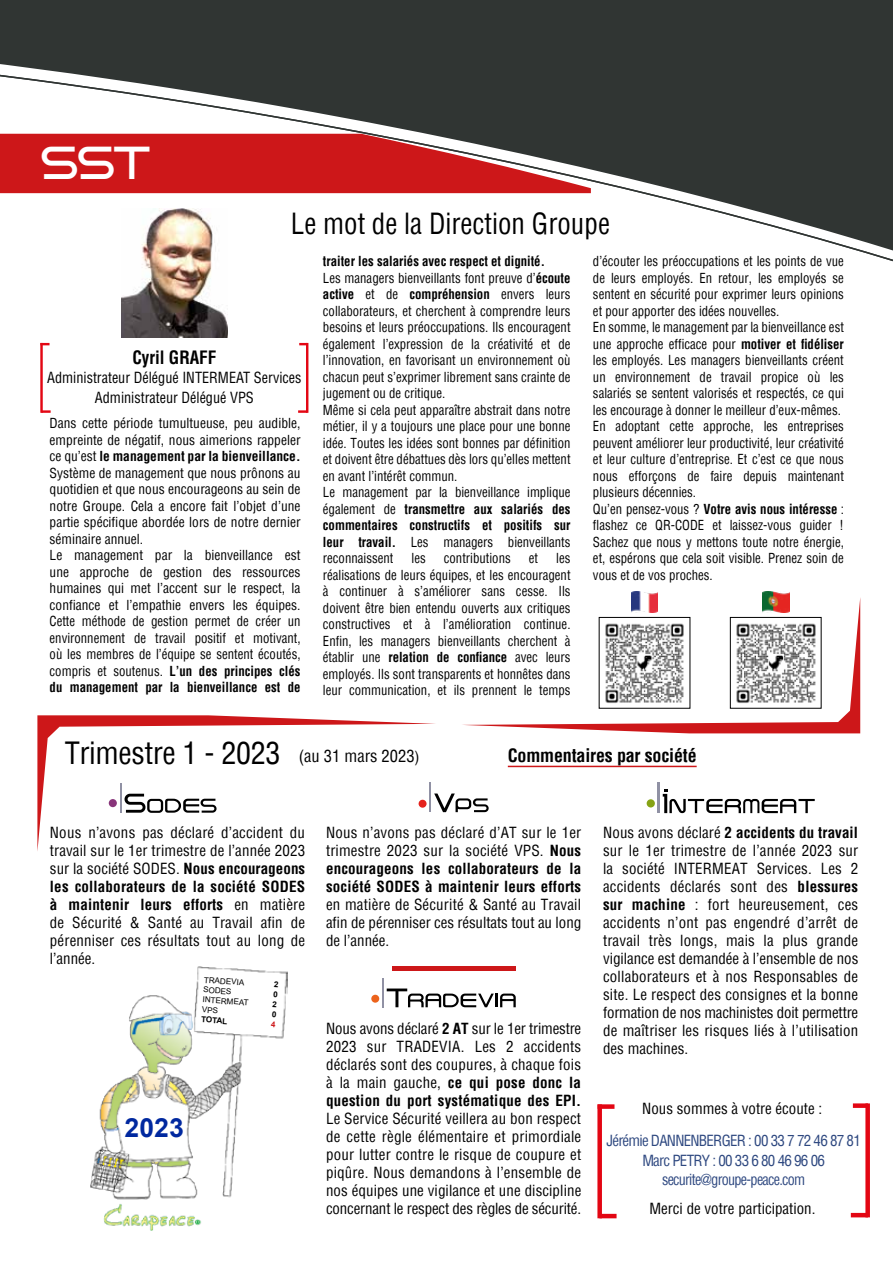
<style>
.page{position:relative;width:893px;height:1263px;background:#fff}
.page>*{position:absolute;margin:0;border:0;box-sizing:border-box;transform-origin:0 0}
.t1{font:45px "Dekers Bold";color:#fff}
.t2{font:condensed 30px "Helvetica";letter-spacing:-.01em;color:#000}
.t3{font:condensed 28.5px "Helvetica";color:#000;scale:.95 1}
.t4{font:700 26.4px "Arial";color:#00289f}
.t5{font:700 condensed 18px "Helvetica";letter-spacing:-.01em;color:#000}
.t6{font:700 condensed 18px "Helvetica LT Std";color:#000;scale:.95 1}
.t7{font:condensed 16.5px "Helvetica";color:#000}
.t8{font:condensed 15px/18px "Helvetica";letter-spacing:.005em;color:#000;text-align:justify}
.t9{font:700 condensed 15px/18px "Helvetica";letter-spacing:.01em;color:#000;text-align:justify}
.t10{font:condensed 15px/19.5px "Helvetica";letter-spacing:-.05em;color:#2e4880;text-align:center}
.t11{font:condensed 15px/19.5px "Helvetica LT Std";color:#000;text-align:center;scale:.95 1}
.t12{font:condensed 13.5px/16.5px "Helvetica";color:#000;scale:.95 1}
.t13{font:condensed 13.5px/16.5px "Helvetica";color:#000}
.t14{font:700 8.85px "Arial";color:#000}
.t15{font:8.1px "Arial";color:#000}
.t16{font:700 8.1px "Arial";color:#000}
.s1{font-weight:700}
.s2{font-size:15px}
.s3{font-weight:400}
</style>
<div class="page">
<svg style="left:462px;top:597px;width:398px;height:136px"></svg>
<svg style="left:37px;top:715px;width:398px;height:136px"></svg>
<hr style="left:508px;top:766px;width:189px;height:1px;background:#cd1719">
<svg style="left:0;top:0;width:893px;height:262px;fill:#303533"></svg>
<svg style="left:0;top:134px;width:591px;height:59px;background:#c22b2d"></svg>
<img style="left:90px;top:966px;width:197px;height:264px">
<div style="left:200px;top:972px;width:46px;height:13px;background:#fff"></div>
<div style="left:371px;top:995px;width:8px;height:8px;background:#ec631c;border-radius:50%"></div>
<svg style="left:387px;top:988px;width:129px;height:19px"></svg>
<hr style="left:382px;top:978px;width:2px;height:29px;background:#9091a4">
<hr style="left:392px;top:966px;width:123px;height:4px;background:#cd1719">
<div style="left:109px;top:799px;width:8px;height:8px;background:#88347a;border-radius:50%"></div>
<svg style="left:125px;top:794px;width:92px;height:19px"></svg>
<hr style="left:120px;top:783px;width:2px;height:30px;background:#9091a4">
<div style="left:419px;top:800px;width:8px;height:8px;background:#e5231d;border-radius:50%"></div>
<svg style="left:434px;top:793px;width:55px;height:19px"></svg>
<hr style="left:429px;top:783px;width:2px;height:29px;background:#9091a4">
<div style="left:647px;top:799px;width:8px;height:8px;background:#86a315;border-radius:50%"></div>
<hr style="left:658px;top:783px;width:2px;height:30px;background:#9091a4">
<svg style="left:663px;top:789px;width:152px;height:24px"></svg>
<div style="left:598px;top:1104px;width:16px;height:5px;background:#e30613"></div>
<div style="left:597px;top:1104px;width:5px;height:114px;background:#e30613"></div>
<hr style="left:599px;top:1214px;width:18px;height:4px;background:#e30613">
<div style="left:853px;top:1103px;width:15px;height:5px;background:#e30613"></div>
<div style="left:865px;top:1103px;width:5px;height:114px;background:#e30613"></div>
<hr style="left:851px;top:1213px;width:17px;height:4px;background:#e30613">
<svg style="left:43px;top:343px;width:7px;height:2px"></svg>
<hr style="left:40px;top:343px;width:3px;height:70px;background:#e30613">
<svg style="left:41px;top:410px;width:10px;height:3px"></svg>
<svg style="left:299px;top:343px;width:7px;height:2px"></svg>
<hr style="left:306px;top:343px;width:2px;height:70px;background:#e30613">
<svg style="left:298px;top:410px;width:8px;height:3px"></svg>
<img style="left:121px;top:209px;width:107px;height:128px">
<img style="left:631px;top:592px;width:27px;height:20px">
<img style="left:601px;top:619px;width:87px;height:87px">
<img style="left:762px;top:592px;width:27px;height:20px">
<img style="left:732px;top:619px;width:87px;height:87px">
<div style="left:730px;top:617px;width:91px;height:91px;border:1px solid #000"></div>
<svg style="left:202px;top:1006px;width:16px;height:7px"></svg>
<svg style="left:271px;top:981px;width:7px;height:46px"></svg>
<h1 class="t1" style="left:41px;top:137px;width:111px">SST</h1>
<h3 class="t3" style="left:291px;top:205px;width:337px">Le mot de la Direction Groupe</h3>
<p class="t12" style="left:323px;top:253px;width:262px"><span class="s1">traiter les salariés avec respect et dignité.<br></span>Les managers bienveillants font preuve d’<span class="s1">écoute active</span> et de <span class="s1">compréhension</span> envers leurs collaborateurs, et cherchent à comprendre leurs besoins et leurs préoccupations. Ils encouragent également l’expression de la créativité et de l’innovation, en favorisant un environnement où chacun peut s’exprimer librement sans crainte de jugement ou de critique.<br>Même si cela peut apparaître abstrait dans notre métier, il y a toujours une place pour une bonne idée. Toutes les idées sont bonnes par définition et doivent être débattues dès lors qu’elles mettent en avant l’intérêt commun.<br>Le management par la bienveillance implique également de <span class="s1">transmettre aux salariés des commentaires constructifs et positifs sur leur travail.</span> Les managers bienveillants reconnaissent</p>
<p class="t12" style="left:593px;top:253px;width:266px">d’écouter les préoccupations et les points de vue de leurs employés. En retour, les employés se sentent en sécurité pour exprimer leurs opinions et pour apporter des idées nouvelles.<br>En somme, le management par la bienveillance est une approche efficace pour <span class="s1">motiver et fidéliser </span>les employés. Les managers bienveillants créent un environnement de travail propice où les salariés se sentent valorisés et respectés, ce qui les encourage à donner le meilleur d’eux-mêmes.<br>En adoptant cette approche, les entreprises peuvent améliorer leur productivité, leur créativité et leur culture d’entreprise. Et c’est ce que nous nous efforçons de faire depuis maintenant plusieurs décennies.<br>Qu’en pensez-vous ? <span class="s1">Votre avis nous intéresse</span> : flashez ce QR-CODE et laissez-vous guider !<br>Sachez que nous y mettons toute notre énergie, et, espérons que cela soit visible. Prenez soin de vous et de vos proches.</p>
<h3 class="t6" style="left:132px;top:346px;width:90px">Cyril GRAFF</h3>
<p class="t11" style="left:47px;top:368px;width:269px">Administrateur Délégué INTERMEAT Services<br>Administrateur Délégué VPS</p>
<p class="t13" style="left:50px;top:415px;width:252px">Dans cette période tumultueuse, peu audible, empreinte de négatif, nous aimerions rappeler ce qu’est <span class="s1">le management par la bienveillance.<br></span>Système de management que nous prônons au quotidien et que nous encourageons au sein de notre Groupe. Cela a encore fait l’objet d’une partie spécifique abordée lors de notre dernier séminaire annuel.<br>Le management par la bienveillance est une approche de gestion des ressources humaines qui met l’accent sur le respect, la confiance et l’empathie envers les équipes.<br>Cette méthode de gestion permet de créer un environnement de travail positif et motivant, où les membres de l’équipe se sentent écoutés, compris et soutenus. <span class="s1">L’un des principes clés du management par la bienveillance est de</span></p>
<p class="t12" style="left:323px;top:550px;width:262px;text-align:justify;text-indent:233px">les réalisations de leurs équipes, et les encouragent à continuer à s’améliorer sans cesse. Ils doivent être bien entendu ouverts aux critiques constructives et à l’amélioration continue.<br>Enfin, les managers bienveillants cherchent à établir une <span class="s1">relation de confiance</span> avec leurs employés. Ils sont transparents et honnêtes dans leur communication, et ils prennent le temps</p>
<p class="t12" style="left:411px;top:550px;width:16px">les</p>
<p class="t12" style="left:444px;top:550px;width:72px">contributions</p>
<p class="t12" style="left:529px;top:550px;width:11px">et</p>
<h2 class="t2" style="left:65px;top:733px;width:217px">Trimestre 1 - 2023</h2>
<h3 class="t5" style="left:508px;top:743px;width:190px">Commentaires par société</h3>
<p class="t7" style="left:299px;top:745px;width:122px">(au 31 mars 2023<span class="s2">)</span></p>
<p class="t8" style="left:50px;top:823px;width:257px">Nous n’avons pas déclaré d’accident du travail sur le 1er trimestre de l’année 2023 sur la société SODES. <span class="s1">Nous encourageons les collaborateurs de la société SODES à maintenir leurs efforts</span> en matière de Sécurité &amp; Santé au Travail afin de pérenniser ces résultats tout au long de l’année.</p>
<p class="t9" style="left:326px;top:824px;width:257px"><span class="s3">Nous n’avons pas déclaré d’AT sur le 1er trimestre 2023 sur la société VPS.</span> Nous encourageons les collaborateurs de la société SODES à maintenir leurs efforts</p>
<p class="t8" style="left:326px;top:895px;width:257px">en matière de Sécurité &amp; Santé au Travail afin de pérenniser ces résultats tout au long de l’année.</p>
<p class="t14" style="left:204px;top:970px;width:41px;rotate:4deg">Résultats</p>
<p class="t15" style="left:204px;top:974px;width:42px;rotate:4deg">TRADEVIA</p>
<p class="t15" style="left:204px;top:984px;width:30px;rotate:4deg">SODES</p>
<p class="t15" style="left:203px;top:994px;width:48px;rotate:4deg">INTERMEAT</p>
<p class="t16" style="left:202px;top:1013px;width:28px;rotate:4deg">TOTAL</p>
<h3 class="t4" style="left:125px;top:1109px;width:61px">2023</h3>
<p class="t8" style="left:326px;top:1019px;width:257px">Nous avons déclaré <span class="s1">2 AT</span> sur le 1er trimestre 2023 sur TRADEVIA. Les 2 accidents déclarés sont des coupures, à chaque fois à la main gauche, <span class="s1">ce qui pose donc la question du port systématique des EPI.</span></p>
<p class="t8" style="left:326px;top:1109px;width:257px">Le Service Sécurité veillera au bon respect de cette règle élémentaire et primordiale pour lutter contre le risque de coupure et piqûre. Nous demandons à l’ensemble de nos équipes une vigilance et une discipline concernant le respect des règles de sécurité.</p>
<p class="t8" style="left:603px;top:823px;width:257px">Nous avons déclaré <span class="s1">2 accidents du travail </span>sur le 1er trimestre de l’année 2023 sur la société INTERMEAT Services. Les 2 accidents déclarés sont des <span class="s1">blessures sur machine</span> : fort heureusement, ces accidents n’ont pas engendré d’arrêt de travail très longs, mais la plus grande vigilance est demandée à l’ensemble de nos collaborateurs et à nos Responsables de site. Le respect des consignes et la bonne formation de nos machinistes doit permettre de maîtriser les risques liés à l’utilisation des machines.</p>
<p class="t8" style="left:642px;top:1099px;width:181px">Nous sommes à votre écoute :</p>
<p class="t10" style="left:607px;top:1131px;width:256px">Jérémie DANNENBERGER : 00 33 7 72 46 87 81<br>Marc PETRY : 00 33 6 80 46 96 06 securite@groupe-peace.com</p>
<p class="t8" style="left:650px;top:1199px;width:167px">Merci de votre participation.</p>
</div>
